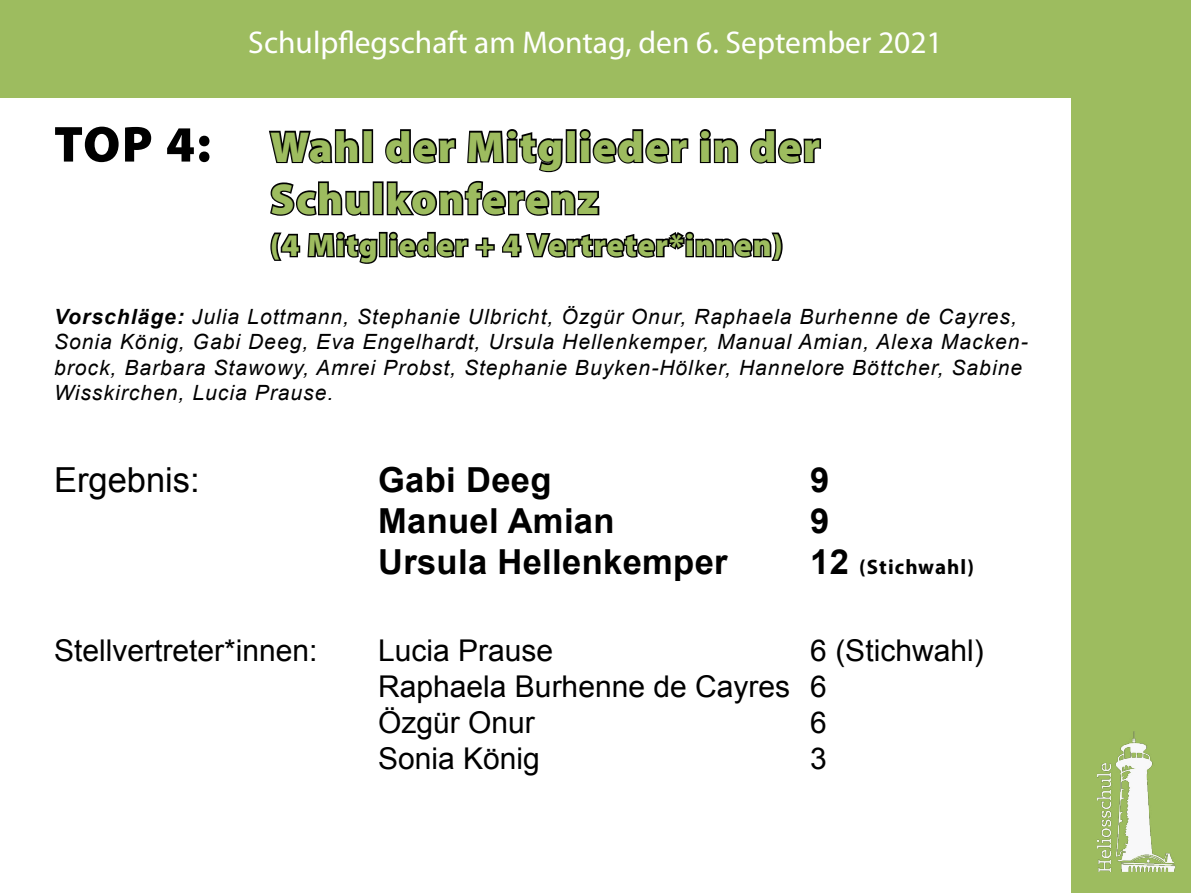
<style>
.page{position:relative;width:1191px;height:893px;background:#fff}
.page>*{position:absolute;margin:0;border:0;box-sizing:border-box;transform-origin:0 0}
.t1{font:900 43.5px/52.2px "Myriad Pro";letter-spacing:.03em;color:#9dbc5f;text-align:center}
.t2{font:700 34.5px "Arial";letter-spacing:.01em;color:#000}
.t3{font:34.5px "Arial";color:#000}
.t4{font:31.5px "Myriad Pro";color:#fff}
.t5{font:900 31.5px "Myriad Pro";letter-spacing:.03em;color:#9dbc5f}
.t6{font:30px/36px "Arial";color:#000}
.t7{font:italic 21px/25.2px "Arial";letter-spacing:.05em;color:#000}
.t8{font:700 21px "Myriad Pro";letter-spacing:.045em;color:#000}
.s1{font-size:51px;color:#000}
.s2{font-weight:700}
.s3{font-family:"Arial";font-size:34.5px}
</style>
<div class="page">
<div style="left:0;top:0;width:1191px;height:98px;background:#9dbc5f"></div>
<div style="left:1071px;top:0;width:120px;height:893px;background:#9dbc5f"></div>
<img style="left:1097px;top:731px;width:78px;height:140px">
<svg style="left:269px;top:129px;width:552px;height:135px"></svg>
<h3 class="t4" style="left:248px;top:23px;width:696px">Schulpflegschaft am Montag, den 6. September 2021</h3>
<h1 class="t1" style="left:54px;top:119px;width:768px"><span class="s1">TOP 4:</span> Wahl der Mitglieder in der<br>Schulkonferenz</h1>
<h3 class="t5" style="left:270px;top:224px;width:514px">(4 Mitglieder + 4 Vertreter*innen)</h3>
<p class="t7" style="left:54px;top:304px;width:975px"><span class="s2">Vorschläge:</span> Julia Lottmann, Stephanie Ulbricht, Özgür Onur, Raphaela Burhenne de Cayres, Sonia König, Gabi Deeg, Eva Engelhardt, Ursula Hellenkemper, Manual Amian, Alexa Macken&shy;brock, Barbara Stawowy, Amrei Probst, Stephanie Buyken-Hölker, Hannelore Böttcher, Sabine Wisskirchen, Lucia Prause.</p>
<h2 class="t3" style="left:54px;top:457px;width:147px">Ergebnis:</h2>
<h2 class="t2" style="left:378px;top:457px;width:175px">Gabi Deeg</h2>
<h2 class="t2" style="left:810px;top:457px;width:21px">9</h2>
<h2 class="t2" style="left:378px;top:498px;width:238px">Manuel Amian</h2>
<h2 class="t2" style="left:810px;top:498px;width:21px">9</h2>
<h2 class="t2" style="left:378px;top:540px;width:351px">Ursula Hellenkemper</h2>
<p class="t8" style="left:810px;top:554px;width:165px"><span class="s3">12</span> (Stichwahl)</p>
<h3 class="t6" style="left:54px;top:633px;width:265px">Stellvertreter*innen:</h3>
<h3 class="t6" style="left:378px;top:633px;width:177px">Lucia Prause</h3>
<h3 class="t6" style="left:378px;top:633px;width:607px;text-indent:432px">6 (Stichwahl)<br>Raphaela Burhenne de Cayres 6<br>Özgür Onur</h3>
<h3 class="t6" style="left:810px;top:705px;width:18px">6</h3>
<h3 class="t6" style="left:378px;top:741px;width:163px">Sonia König</h3>
<h3 class="t6" style="left:810px;top:741px;width:18px">3</h3>
</div>
